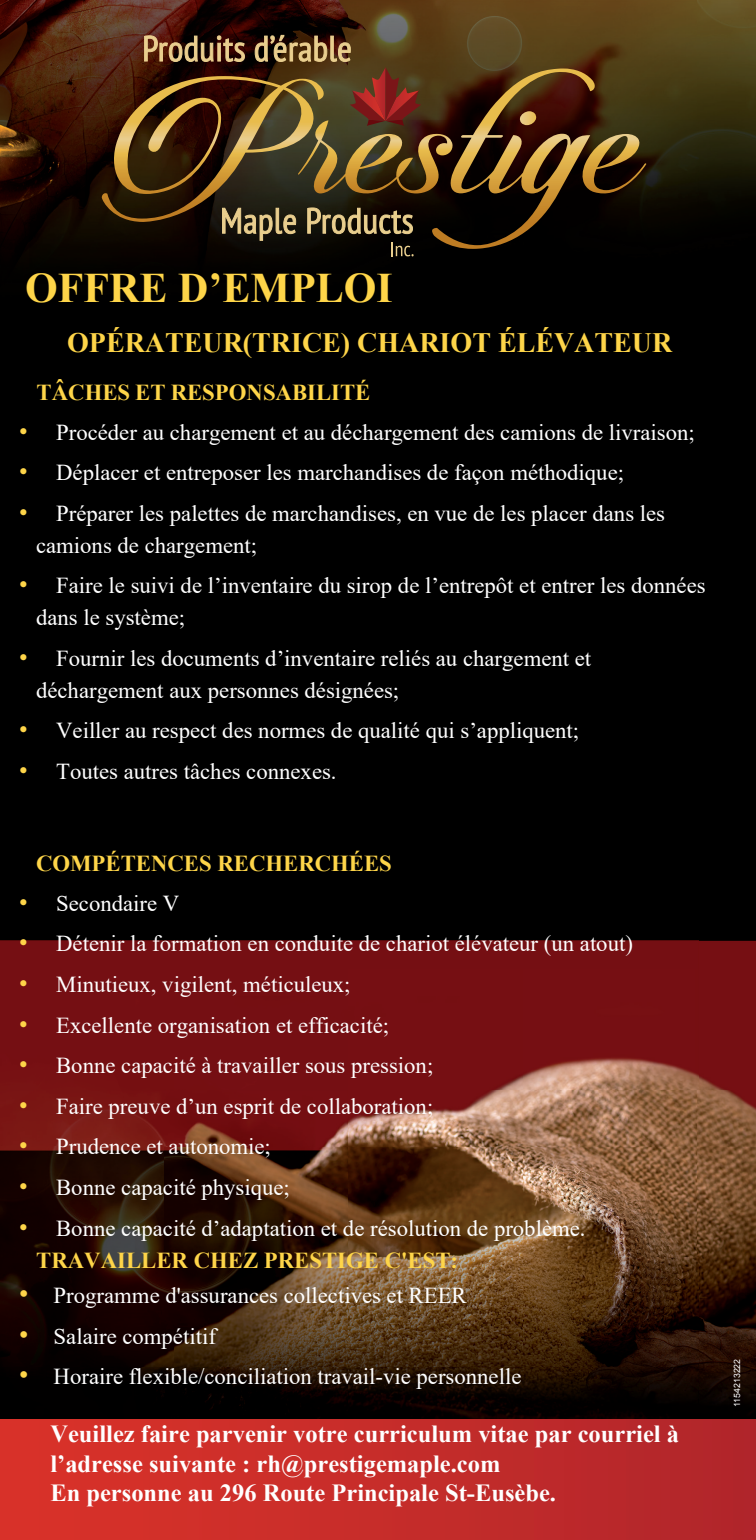
<style>
.page{position:relative;width:756px;height:1540px;background:#fff}
.page>*{position:absolute;margin:0;border:0;box-sizing:border-box;transform-origin:0 0}
.t1{font:700 42px "Times New Roman";color:#fed549}
.t2{font:700 28px "Times New Roman";color:#fed549}
.t3{font:700 24.5px/29.4px "Times New Roman";color:#fff}
.t4{font:22.75px/31.8px "Times New Roman";color:#fff}
.t5{font:700 22.75px "Times New Roman";color:#fed549}
.t6{font:8.75px "Arial";color:#fff}
.s1{font-family:"Arial";font-size:24.5px;color:#fed549}
.s2{font-weight:700;color:#fed549}
.s3{font-family:"Arial";font-size:26.6px;color:#fed549}
</style>
<div class="page">
<img style="left:0;top:0;width:756px;height:1090px">
<img style="left:0;top:1090px;width:349px;height:57px">
<img style="left:349px;top:1090px;width:407px;height:57px">
<img style="left:0;top:1146px;width:175px;height:221px">
<img style="left:165px;top:1147px;width:184px;height:110px">
<img style="left:349px;top:1147px;width:349px;height:109px">
<img style="left:698px;top:1147px;width:58px;height:272px">
<img style="left:174px;top:1256px;width:524px;height:111px">
<img style="left:0;top:1367px;width:698px;height:52px">
<div style="left:0;top:1419px;width:756px;height:120px;background:linear-gradient(to right,#db3229,#b1262b)"></div>
<svg style="left:102px;top:35px;width:544px;height:221px;background:#493318"></svg>
<h1 class="t1" style="left:25px;top:259px;width:369px">OFFRE D’EMPLOI</h1>
<p class="t2" style="left:67px;top:323px;width:607px">OPÉRATEUR(TRICE) CHARIOT ÉLÉVATEUR</p>
<p class="t5" style="left:37px;top:376px;width:335px">TÂCHES ET RESPONSABILITÉ</p>
<p class="t4" style="left:19px;top:415px;width:677px"><span class="s1">•</span> Procéder au chargement et au déchargement des camions de livraison;</p>
<p class="t4" style="left:19px;top:456px;width:607px"><span class="s1">•</span> Déplacer et entreposer les marchandises de façon méthodique;</p>
<p class="t4" style="left:36px;top:496px;width:631px;text-indent:-17px"><span class="s1">•</span> Préparer les palettes de marchandises, en vue de les placer dans les camions de chargement;</p>
<p class="t4" style="left:36px;top:569px;width:671px;text-indent:-17px"><span class="s1">•</span> Faire le suivi de l’inventaire du sirop de l’entrepôt et entrer les données dans le système;</p>
<p class="t4" style="left:36px;top:641px;width:557px;text-indent:-17px"><span class="s1">•</span> Fournir les documents d’inventaire reliés au chargement et déchargement aux personnes désignées;</p>
<p class="t4" style="left:19px;top:714px;width:562px"><span class="s1">•</span> Veiller au respect des normes de qualité qui s’appliquent;</p>
<p class="t4" style="left:19px;top:754px;width:319px"><span class="s1">•</span> Toutes autres tâches connexes.</p>
<p class="t5" style="left:36px;top:847px;width:357px">COMPÉTENCES RECHERCHÉES</p>
<p class="t4" style="left:19px;top:886px;width:162px"><span class="s1">•</span> Secondaire V</p>
<p class="t4" style="left:19px;top:926px;width:615px"><span class="s1">•</span> Détenir la formation en conduite de chariot élévateur (un atout)</p>
<p class="t4" style="left:19px;top:967px;width:333px"><span class="s1">•</span> Minutieux, vigilent, méticuleux;</p>
<p class="t4" style="left:19px;top:1008px;width:372px"><span class="s1">•</span> Excellente organisation et efficacité;</p>
<p class="t4" style="left:19px;top:1048px;width:416px"><span class="s1">•</span> Bonne capacité à travailler sous pression;</p>
<p class="t4" style="left:19px;top:1089px;width:416px"><span class="s1">•</span> Faire preuve d’un esprit de collaboration;</p>
<p class="t4" style="left:19px;top:1129px;width:253px"><span class="s1">•</span> Prudence et autonomie;</p>
<p class="t4" style="left:19px;top:1170px;width:272px"><span class="s1">•</span> Bonne capacité physique;</p>
<p class="t4" style="left:36px;top:1210px;width:551px;line-height:32.4px;text-indent:-17px"><span class="s1">•</span> Bonne capacité d’adaptation et de résolution de problème.<br><span class="s2">TRAVAILLER CHEZ PRESTIGE C'EST:</span></p>
<p class="t4" style="left:19px;top:1278px;width:449px"><span class="s3">•</span> Programme d'assurances collectives et REER</p>
<p class="t4" style="left:19px;top:1319px;width:198px"><span class="s3">•</span> Salaire compétitif</p>
<p class="t4" style="left:19px;top:1359px;width:504px"><span class="s3">•</span> Horaire flexible/conciliation travail-vie personnelle</p>
<p class="t3" style="left:50px;top:1418px;width:630px">Veuillez faire parvenir votre curriculum vitae par courriel à l’adresse suivante : rh@prestigemaple.com<br>En personne au 296 Route Principale St-Eusèbe.</p>
<p class="t6" style="left:731px;top:1407px;width:50px;rotate:-90deg">1154213222</p>
</div>
